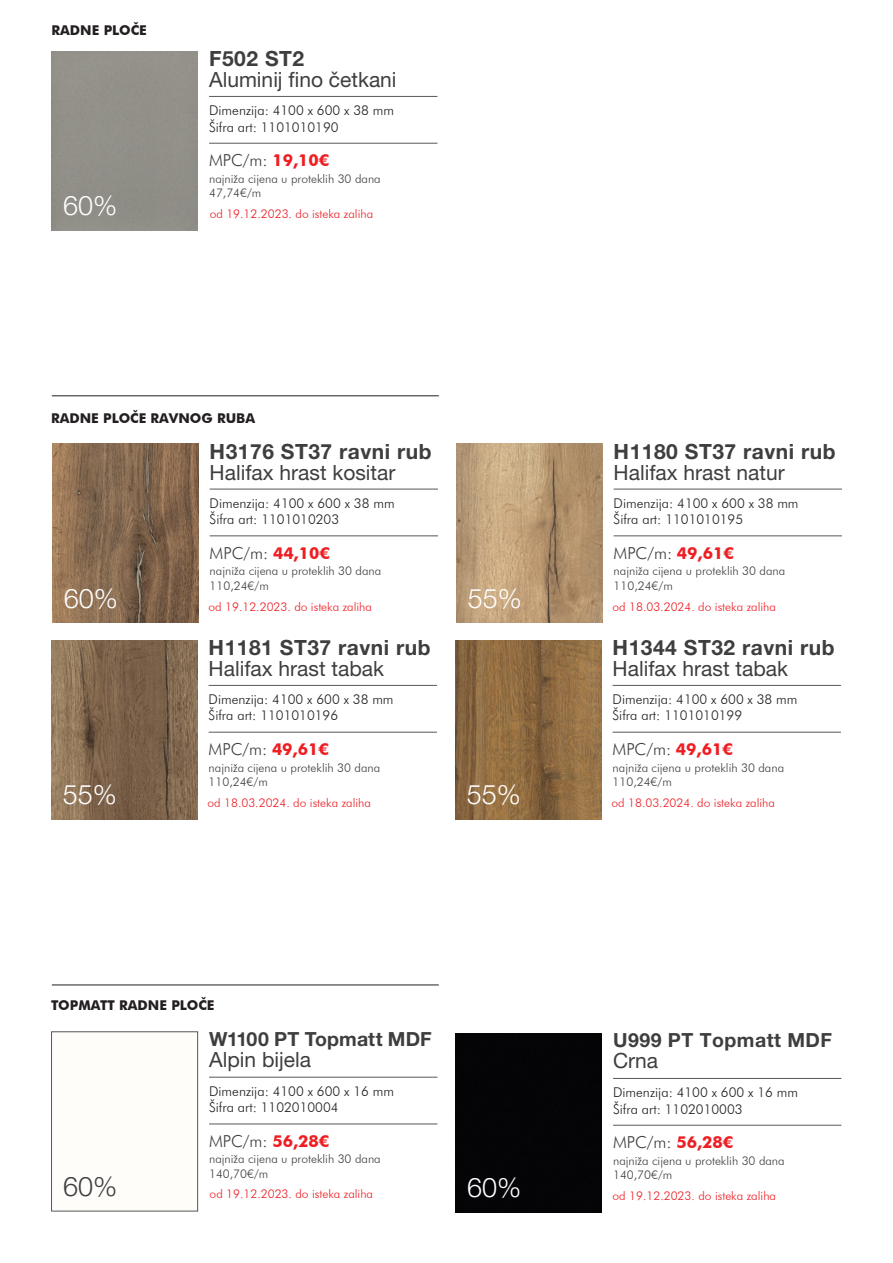
<style>
.page{position:relative;width:893px;height:1263px;background:#fff}
.page>*{position:absolute;margin:0;border:0;box-sizing:border-box;transform-origin:0 0}
.t1{font:300 27px "Helvetica Neue LT Pro";color:#fff}
.t2{font:300 27px "Helvetica Neue LT Pro";color:#3e3e3f}
.t3{font:21px "Helvetica Neue LT Pro";color:#3e3e3f}
.t4{font:700 21px "Helvetica Neue LT Pro";letter-spacing:.025em;color:#3e3e3f}
.t5{font:700 19.5px "Helvetica Neue LT Pro";letter-spacing:.005em;color:#3e3e3f}
.t6{font:700 19.5px "Helvetica Neue LT Pro";letter-spacing:.025em;color:#3e3e3f}
.t7{font:300 16.5px "Futura BT";color:#3e3e3f}
.t8{font:300 13.5px "Futura BT";color:#231f20}
.t9{font:700 13.5px "Futura BT";color:#231f20}
.t10{font:300 12px "Futura BT";color:#3e3e3f}
.t11{font:300 12px "Futura BT";color:#ee1d23}
.s1{font-weight:700;color:#ee1e23}
</style>
<div class="page">
<hr style="left:52px;top:395px;width:387px;height:1px;background:#231f20">
<hr style="left:52px;top:984px;width:387px;height:1px;background:#231f20">
<hr style="left:209px;top:96px;width:228px;height:1px;background:#57585a">
<hr style="left:209px;top:143px;width:228px;height:1px;background:#57585a">
<hr style="left:210px;top:489px;width:228px;height:1px;background:#57585a">
<hr style="left:614px;top:489px;width:228px;height:1px;background:#57585a">
<hr style="left:209px;top:685px;width:228px;height:1px;background:#57585a">
<hr style="left:613px;top:685px;width:228px;height:1px;background:#57585a">
<hr style="left:210px;top:535px;width:228px;height:1px;background:#57585a">
<hr style="left:614px;top:535px;width:228px;height:1px;background:#57585a">
<hr style="left:209px;top:732px;width:228px;height:1px;background:#57585a">
<hr style="left:613px;top:732px;width:228px;height:1px;background:#57585a">
<img style="left:52px;top:444px;width:146px;height:179px">
<img style="left:456px;top:444px;width:146px;height:179px">
<img style="left:51px;top:640px;width:146px;height:179px">
<img style="left:455px;top:640px;width:146px;height:179px">
<hr style="left:613px;top:1078px;width:228px;height:1px;background:#57585a">
<hr style="left:209px;top:1077px;width:228px;height:1px;background:#57585a">
<hr style="left:613px;top:1125px;width:228px;height:1px;background:#57585a">
<hr style="left:209px;top:1123px;width:228px;height:1px;background:#57585a">
<div style="left:455px;top:1033px;width:147px;height:179px;background:#050507"></div>
<div style="left:51px;top:1031px;width:147px;height:180px;border:1px solid #57585a"></div>
<p class="t9" style="left:52px;top:22px;width:97px">RADNE PLOČE</p>
<p class="t1" style="left:63px;top:189px;width:56px">60%</p>
<p class="t4" style="left:209px;top:46px;width:97px">F502 ST2</p>
<p class="t3" style="left:209px;top:67px;width:189px">Aluminij fino četkani</p>
<p class="t8" style="left:209px;top:102px;width:187px">Dimenzija: 4100 x 600 x 38 mm</p>
<p class="t8" style="left:209px;top:119px;width:131px">Šifra art: 1101010190</p>
<p class="t7" style="left:209px;top:150px;width:122px">MPC/m: <span class="s1">19,10€</span></p>
<p class="t10" style="left:209px;top:171px;width:173px">najniža cijena u proteklih 30 dana</p>
<p class="t10" style="left:209px;top:185px;width:54px">47,74€/m</p>
<p class="t11" style="left:210px;top:206px;width:165px">od 19.12.2023. do isteka zaliha</p>
<p class="t9" style="left:51px;top:410px;width:206px">RADNE PLOČE RAVNOG RUBA</p>
<p class="t4" style="left:210px;top:438px;width:224px">H3176 ST37 ravni rub</p>
<p class="t3" style="left:210px;top:460px;width:187px">Halifax hrast kositar</p>
<p class="t8" style="left:210px;top:495px;width:187px">Dimenzija: 4100 x 600 x 38 mm</p>
<p class="t8" style="left:210px;top:511px;width:131px">Šifra art: 1101010203</p>
<p class="t4" style="left:614px;top:438px;width:224px">H1180 ST37 ravni rub</p>
<p class="t3" style="left:614px;top:460px;width:173px">Halifax hrast natur</p>
<p class="t8" style="left:614px;top:495px;width:187px">Dimenzija: 4100 x 600 x 38 mm</p>
<p class="t8" style="left:614px;top:511px;width:131px">Šifra art: 1101010195</p>
<p class="t7" style="left:210px;top:543px;width:122px">MPC/m: <span class="s1">44,10€</span></p>
<p class="t7" style="left:614px;top:543px;width:122px">MPC/m: <span class="s1">49,61€</span></p>
<p class="t10" style="left:210px;top:564px;width:173px">najniža cijena u proteklih 30 dana</p>
<p class="t10" style="left:210px;top:578px;width:61px">110,24€/m</p>
<p class="t10" style="left:614px;top:564px;width:173px">najniža cijena u proteklih 30 dana</p>
<p class="t10" style="left:614px;top:578px;width:61px">110,24€/m</p>
<p class="t1" style="left:64px;top:582px;width:56px">60%</p>
<p class="t1" style="left:468px;top:582px;width:56px">55%</p>
<p class="t11" style="left:209px;top:599px;width:165px">od 19.12.2023. do isteka zaliha</p>
<p class="t11" style="left:612px;top:599px;width:165px">od 18.03.2024. do isteka zaliha</p>
<p class="t4" style="left:209px;top:634px;width:224px">H1181 ST37 ravni rub</p>
<p class="t3" style="left:209px;top:656px;width:177px">Halifax hrast tabak</p>
<p class="t8" style="left:209px;top:691px;width:187px">Dimenzija: 4100 x 600 x 38 mm</p>
<p class="t8" style="left:209px;top:707px;width:131px">Šifra art: 1101010196</p>
<p class="t4" style="left:613px;top:634px;width:224px">H1344 ST32 ravni rub</p>
<p class="t3" style="left:613px;top:656px;width:177px">Halifax hrast tabak</p>
<p class="t8" style="left:613px;top:691px;width:187px">Dimenzija: 4100 x 600 x 38 mm</p>
<p class="t8" style="left:613px;top:707px;width:131px">Šifra art: 1101010199</p>
<p class="t7" style="left:209px;top:739px;width:122px">MPC/m: <span class="s1">49,61€</span></p>
<p class="t7" style="left:613px;top:739px;width:122px">MPC/m: <span class="s1">49,61€</span></p>
<p class="t10" style="left:209px;top:760px;width:173px">najniža cijena u proteklih 30 dana</p>
<p class="t10" style="left:209px;top:774px;width:61px">110,24€/m</p>
<p class="t10" style="left:613px;top:760px;width:173px">najniža cijena u proteklih 30 dana</p>
<p class="t10" style="left:613px;top:774px;width:61px">110,24€/m</p>
<p class="t1" style="left:63px;top:778px;width:56px">55%</p>
<p class="t1" style="left:467px;top:778px;width:56px">55%</p>
<p class="t11" style="left:208px;top:795px;width:165px">od 18.03.2024. do isteka zaliha</p>
<p class="t11" style="left:611px;top:795px;width:165px">od 18.03.2024. do isteka zaliha</p>
<p class="t9" style="left:51px;top:997px;width:165px">TOPMATT RADNE PLOČE</p>
<p class="t5" style="left:209px;top:1027px;width:224px">W1100 PT Topmatt MDF</p>
<p class="t3" style="left:209px;top:1047px;width:103px">Alpin bijela</p>
<p class="t8" style="left:209px;top:1083px;width:187px">Dimenzija: 4100 x 600 x 16 mm</p>
<p class="t8" style="left:209px;top:1099px;width:131px">Šifra art: 1102010004</p>
<p class="t6" style="left:613px;top:1028px;width:220px">U999 PT Topmatt MDF</p>
<p class="t3" style="left:613px;top:1048px;width:47px">Crna</p>
<p class="t8" style="left:613px;top:1084px;width:187px">Dimenzija: 4100 x 600 x 16 mm</p>
<p class="t8" style="left:613px;top:1100px;width:131px">Šifra art: 1102010003</p>
<p class="t7" style="left:209px;top:1131px;width:122px">MPC/m: <span class="s1">56,28€</span></p>
<p class="t7" style="left:613px;top:1132px;width:122px">MPC/m: <span class="s1">56,28€</span></p>
<p class="t10" style="left:209px;top:1152px;width:173px">najniža cijena u proteklih 30 dana</p>
<p class="t10" style="left:209px;top:1166px;width:61px">140,70€/m</p>
<p class="t10" style="left:613px;top:1153px;width:173px">najniža cijena u proteklih 30 dana</p>
<p class="t10" style="left:613px;top:1167px;width:61px">140,70€/m</p>
<p class="t2" style="left:63px;top:1170px;width:56px">60%</p>
<p class="t1" style="left:467px;top:1171px;width:56px">60%</p>
<p class="t11" style="left:210px;top:1186px;width:165px">od 19.12.2023. do isteka zaliha</p>
<p class="t11" style="left:613px;top:1188px;width:165px">od 19.12.2023. do isteka zaliha</p>
</div>
